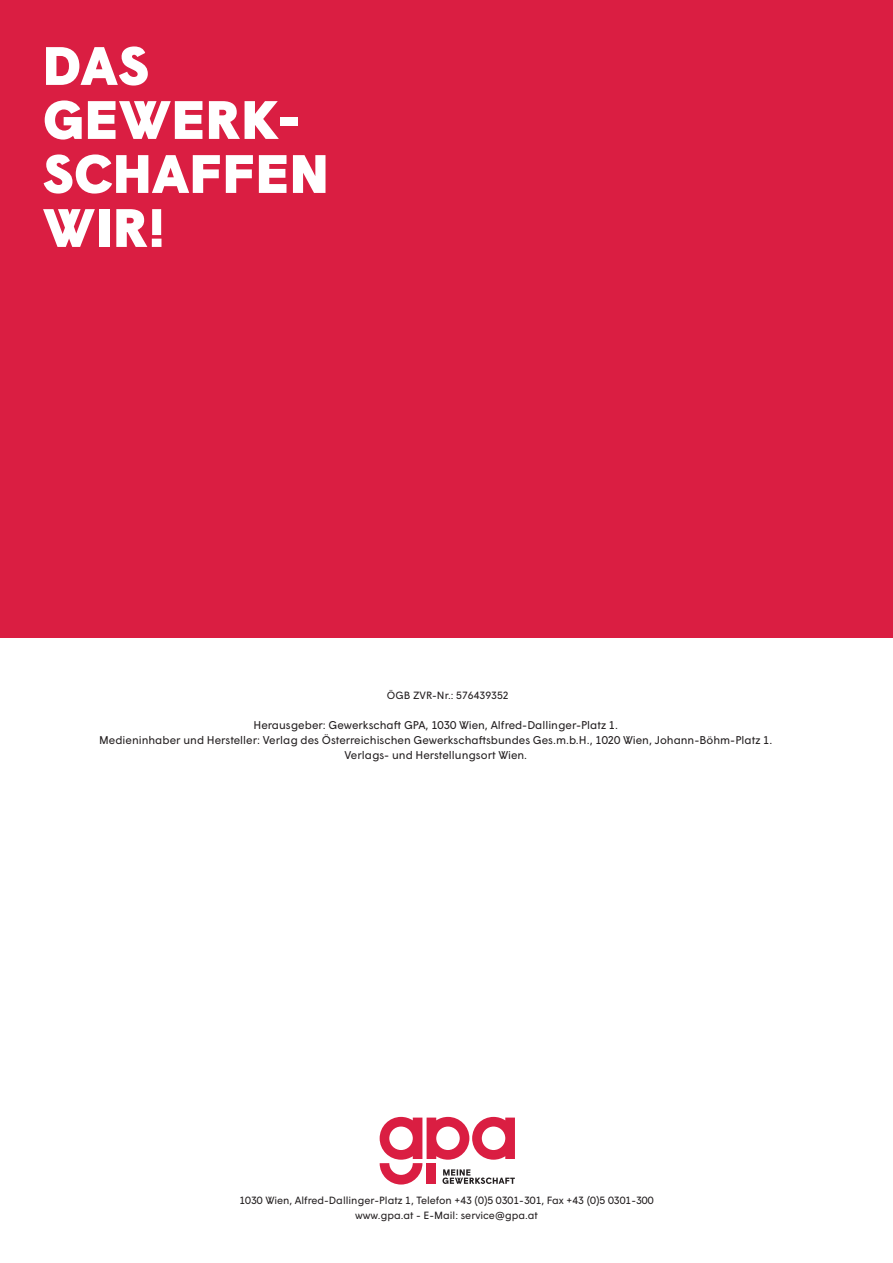
<style>
.page{position:relative;width:893px;height:1263px;background:#fff}
.page>*{position:absolute;margin:0;border:0;box-sizing:border-box;transform-origin:0 0}
.t1{font:900 54px/54px "Wigrum";color:#fff}
.t2{font:11.25px/15px "Wigrum";color:#231f20;text-align:center}
.t3{font:10.5px/15px "Wigrum";color:#231f20;text-align:center}
</style>
<div class="page">
<div style="left:0;top:0;width:893px;height:638px;background:#da1e42"></div>
<svg style="left:380px;top:1117px;width:135px;height:67px"></svg>
<h1 class="t1" style="left:43px;top:35px;width:288px">DAS<br>GEWERK-<br>SCHAFFEN<br>WIR!</h1>
<p class="t3" style="left:387px;top:687px;width:123px">ÖGB ZVR-Nr.: 576439352</p>
<p class="t2" style="left:99px;top:717px;width:675px">Herausgeber: Gewerkschaft GPA, 1030 Wien, Alfred-Dallinger-Platz 1.<br>Medieninhaber und Hersteller: Verlag des Österreichischen Gewerkschaftsbundes Ges.m.b.H., 1020 Wien, Johann-Böhm-Platz 1.<br>Verlags- und Herstellungsort Wien.</p>
<p class="t3" style="left:239px;top:1192px;width:416px">1030 Wien, Alfred-Dallinger-Platz 1, Telefon +43 (0)5 0301-301, Fax +43 (0)5 0301-300 www.gpa.at ‑ E-Mail: service@gpa.at</p>
</div>
